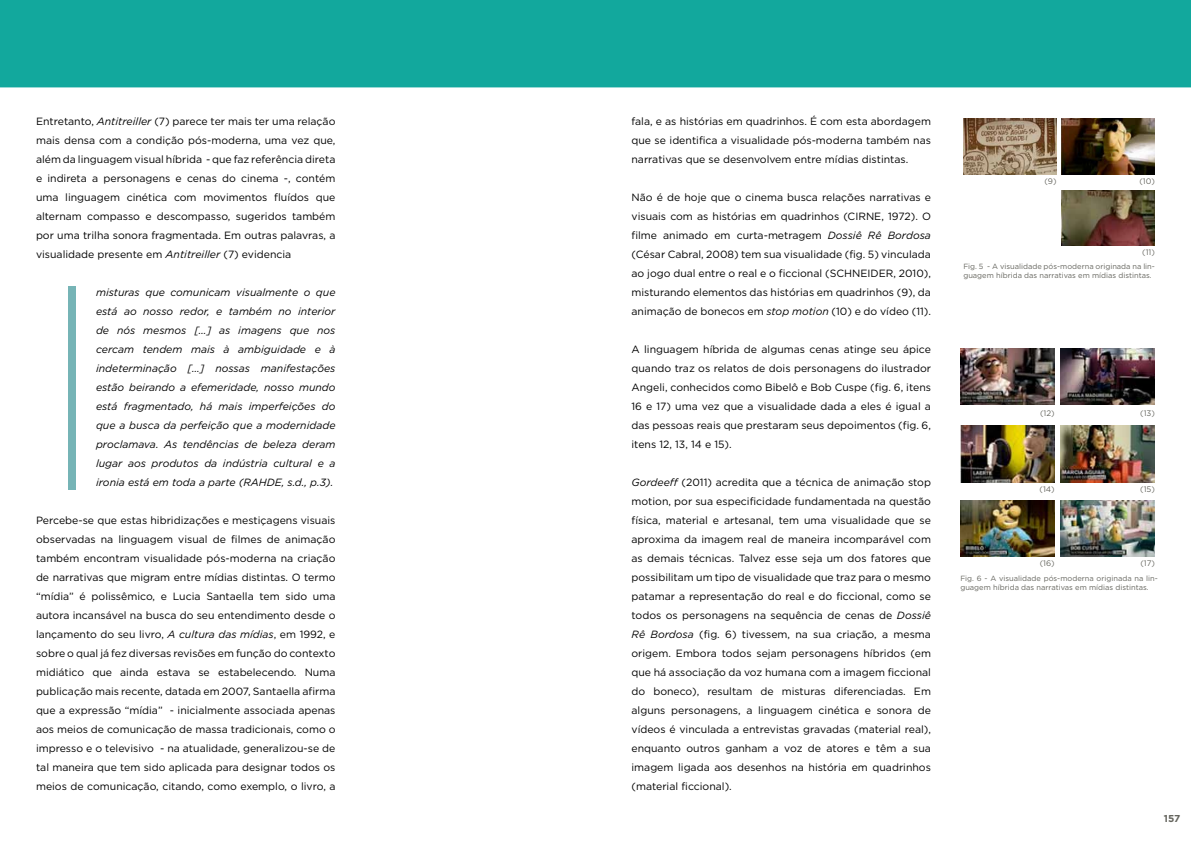
<style>
.page{position:relative;width:1191px;height:842px;background:#fff}
.page>*{position:absolute;margin:0;border:0;box-sizing:border-box;transform-origin:0 0}
.t1{font:10.5px/19px "Gotham HTF";color:#000;text-align:justify}
.t2{font:italic 10.5px/19px "Gotham HTF";color:#000;text-align:justify}
.t3{font:700 10px "Gotham HTF";color:#65655e}
.t4{font:8px "Gotham HTF";color:#65655e}
.t5{font:7.5px/9px "Gotham HTF";color:#65655e}
.s1{font-style:italic}
</style>
<div class="page">
<img style="left:0;top:0;width:1191px;height:557px">
<img style="left:963px;top:118px;width:93px;height:56px">
<img style="left:960px;top:348px;width:94px;height:57px">
<img style="left:1060px;top:348px;width:95px;height:57px">
<img style="left:1061px;top:118px;width:94px;height:56px">
<img style="left:960px;top:426px;width:94px;height:56px">
<img style="left:1060px;top:426px;width:95px;height:56px">
<img style="left:1061px;top:190px;width:94px;height:56px">
<img style="left:960px;top:500px;width:94px;height:57px">
<img style="left:1060px;top:500px;width:95px;height:57px">
<div style="left:68px;top:286px;width:7px;height:204px;background:#76b4b6"></div>
<p class="t1" style="left:36px;top:112px;width:301px">Entretanto, <span class="s1">Antitreiller</span> (7) parece ter mais ter uma relação mais densa com a condição pós-moderna, uma vez que, além da linguagem visual híbrida - que faz referência direta e indireta a personagens e cenas do cinema -, contém uma linguagem cinética com movimentos fluídos que alternam compasso e descompasso, sugeridos também por uma trilha sonora fragmentada. Em outras palavras, a visualidade presente em <span class="s1">Antitreiller</span> (7) evidencia</p>
<p class="t2" style="left:96px;top:283px;width:241px">misturas que comunicam visualmente o que está ao nosso redor, e também no interior de nós mesmos […] as imagens que nos cercam tendem mais à ambiguidade e à indeterminação […] nossas manifestações estão beirando a efemeridade, nosso mundo está fragmentado, há mais imperfeições do que a busca da perfeição que a modernidade proclamava. As tendências de beleza deram lugar aos produtos da indústria cultural e a ironia está em toda a parte (RAHDE, s.d., p.3).</p>
<p class="t1" style="left:36px;top:511px;width:301px">Percebe-se que estas hibridizações e mestiçagens visuais observadas na linguagem visual de filmes de animação também encontram visualidade pós-moderna na criação de narrativas que migram entre mídias distintas. O termo “mídia” é polissêmico, e Lucia Santaella tem sido uma autora incansável na busca do seu entendimento desde o lançamento do seu livro, <span class="s1">A cultura das mídias</span>, em 1992, e sobre o qual já fez diversas revisões em função do contexto midiático que ainda estava se estabelecendo. Numa publicação mais recente, datada em 2007, Santaella afirma que a expressão “mídia” - inicialmente associada apenas aos meios de comunicação de massa tradicionais, como o impresso e o televisivo - na atualidade, generalizou-se de tal maneira que tem sido aplicada para designar todos os meios de comunicação, citando, como exemplo, o livro, a</p>
<p class="t1" style="left:631px;top:112px;width:301px">fala, e as histórias em quadrinhos. É com esta abordagem que se identifica a visualidade pós-moderna também nas narrativas que se desenvolvem entre mídias distintas.</p>
<p class="t1" style="left:631px;top:188px;width:301px">Não é de hoje que o cinema busca relações narrativas e visuais com as histórias em quadrinhos (CIRNE, 1972). O filme animado em curta-metragem <span class="s1">Dossiê Rê Bordosa </span>(César Cabral, 2008) tem sua visualidade (fig. 5) vinculada ao jogo dual entre o real e o ficcional (SCHNEIDER, 2010), misturando elementos das histórias em quadrinhos (9), da animação de bonecos em <span class="s1">stop motion</span> (10) e do vídeo (11).</p>
<p class="t1" style="left:631px;top:340px;width:301px">A linguagem híbrida de algumas cenas atinge seu ápice quando traz os relatos de dois personagens do ilustrador Angeli, conhecidos como Bibelô e Bob Cuspe (fig. 6, itens 16 e 17) uma vez que a visualidade dada a eles é igual a das pessoas reais que prestaram seus depoimentos (fig. 6, itens 12, 13, 14 e 15).</p>
<p class="t1" style="left:631px;top:473px;width:301px"><span class="s1">Gordeeff</span> (2011) acredita que a técnica de animação stop motion, por sua especificidade fundamentada na questão física, material e artesanal, tem uma visualidade que se aproxima da imagem real de maneira incomparável com as demais técnicas. Talvez esse seja um dos fatores que possibilitam um tipo de visualidade que traz para o mesmo patamar a representação do real e do ficcional, como se todos os personagens na sequência de cenas de <span class="s1">Dossiê Rê Bordosa</span> (fig. 6) tivessem, na sua criação, a mesma origem. Embora todos sejam personagens híbridos (em que há associação da voz humana com a imagem ficcional do boneco), resultam de misturas diferenciadas. Em alguns personagens, a linguagem cinética e sonora de vídeos é vinculada a entrevistas gravadas (material real), enquanto outros ganham a voz de atores e têm a sua imagem ligada aos desenhos na história em quadrinhos (material ficcional).</p>
<p class="t4" style="left:1044px;top:176px;width:14px">(9)</p>
<p class="t4" style="left:1139px;top:176px;width:17px">(10)</p>
<p class="t4" style="left:1142px;top:247px;width:14px">(11)</p>
<p class="t5" style="left:963px;top:261px;width:193px">Fig. 5 - A visualidade pós-moderna originada na lin&shy;guagem híbrida das narrativas em mídias distintas.</p>
<p class="t4" style="left:1040px;top:409px;width:16px">(12)</p>
<p class="t4" style="left:1140px;top:409px;width:16px">(13)</p>
<p class="t4" style="left:1039px;top:485px;width:17px">(14)</p>
<p class="t4" style="left:1140px;top:485px;width:16px">(15)</p>
<p class="t4" style="left:1039px;top:559px;width:16px">(16)</p>
<p class="t4" style="left:1140px;top:559px;width:16px">(17)</p>
<p class="t5" style="left:960px;top:573px;width:199px">Fig. 6 - A visualidade pós-moderna originada na lin&shy;guagem híbrida das narrativas em mídias distintas.</p>
<p class="t3" style="left:1163px;top:813px;width:18px">157</p>
</div>
